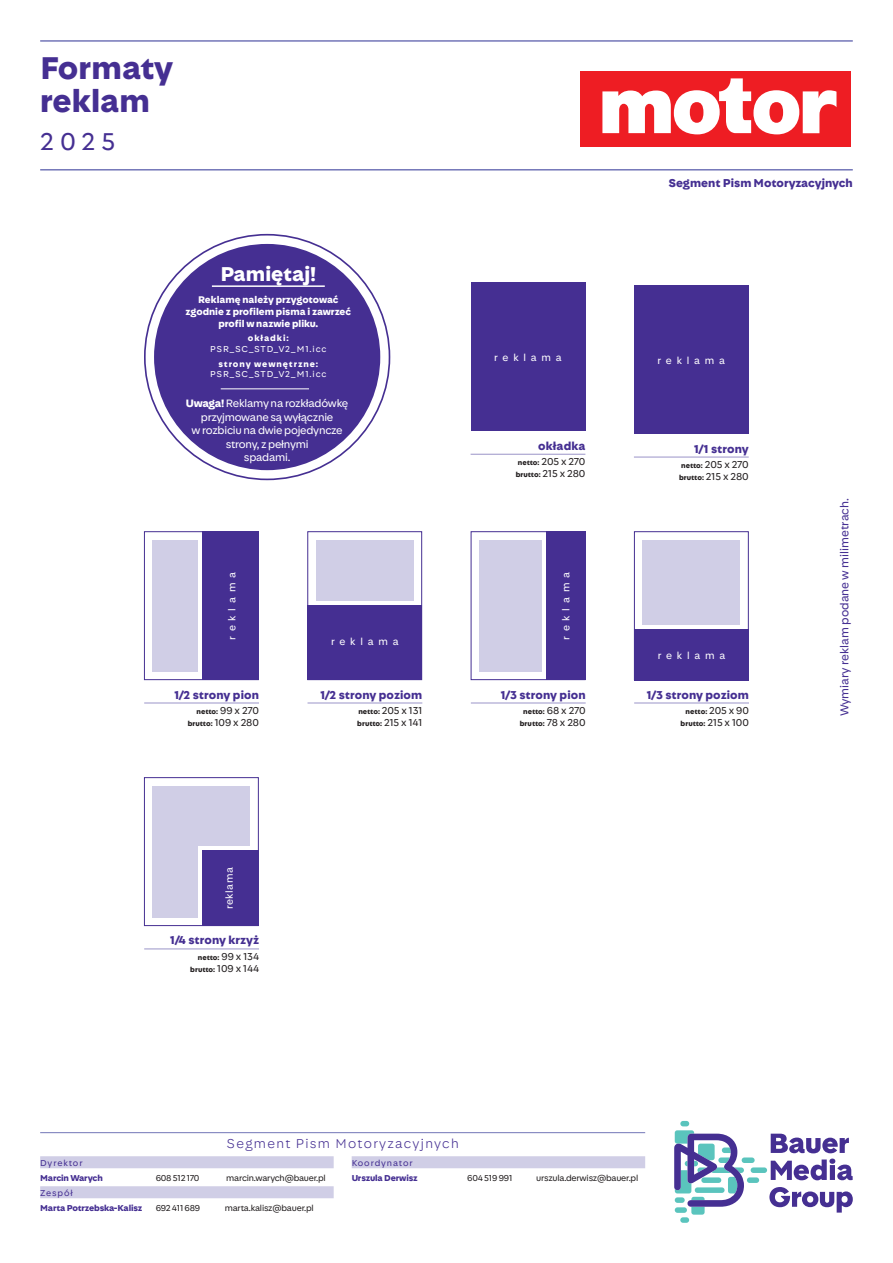
<style>
.page{position:relative;width:893px;height:1263px;background:#fff}
.page>*{position:absolute;margin:0;border:0;box-sizing:border-box;transform-origin:0 0}
.headCennikowy_1{font:700 33px "Bauer Media Sans";color:#452f92}
.t1{font:25.5px "Bauer Media Sans";color:#452f92}
.t2{font:700 21px "Bauer Media Sans";color:#fff}
.t3{font:300 13.5px "Bauer Media Sans";letter-spacing:.1em;color:#452f92}
.t4{font:700 12px "Bauer Media Sans";color:#452f92}
.t5{font:12px "Bauer Media Sans";color:#452f92}
.t6{font:11.25px/13.5px "Bauer Media Sans";letter-spacing:-.02em;color:#fff;text-align:center}
.headCennikowy_1-2{font:10.5px "Bauer Media Sans";letter-spacing:.455em;color:#fff}
.t7{font:10.5px "Bauer Media Sans";letter-spacing:-.02em;color:#231f20}
.headCennikowy_1-3{font:10.5px "Bauer Media Sans";letter-spacing:.05em;color:#fff}
.t8{font:700 10.2px/12.1px "Bauer Media Sans";color:#fff;text-align:center}
.t9{font:9px "Bauer Media Sans";letter-spacing:-.02em;color:#231f20}
.t10{font:700 9px "Bauer Media Sans";letter-spacing:-.015em;color:#452f92}
.headCennikowy_1-4{font:9px/10.8px "Bauer Media Sans";letter-spacing:.095em;color:#fff;text-align:center}
.t11{font:9px "Bauer Media Sans";letter-spacing:.1em;color:#452f92}
.headCennikowy_1-5{font:700 9px "Bauer Media Sans";letter-spacing:.095em;color:#fff}
.t12{font:700 7.5px "Bauer Media Sans";letter-spacing:-.01em;color:#231f20}
.s1{font-weight:700}
.s2{font-weight:400;font-size:10.5px}
.s3{font-weight:700;font-size:7.5px}
</style>
<div class="page">
<div style="left:580px;top:71px;width:270px;height:75px;background:#ee1d23"></div>
<svg style="left:602px;top:78px;width:234px;height:56px"></svg>
<hr style="left:40px;top:169px;width:813px;height:2px;background:#7376b8">
<hr style="left:40px;top:40px;width:813px;height:2px;background:#7376b8">
<div style="left:40px;top:1156px;width:294px;height:12px;background:#d0cee6"></div>
<div style="left:40px;top:1186px;width:294px;height:12px;background:#d0cee6"></div>
<div style="left:352px;top:1156px;width:293px;height:12px;background:#d0cee6"></div>
<hr style="left:40px;top:1132px;width:605px;height:1px;background:#7376b8">
<svg style="left:771px;top:1134px;width:82px;height:46px"></svg>
<svg style="left:769px;top:1187px;width:84px;height:25px"></svg>
<div style="left:747px;top:1177px;width:12px;height:6px;background:#5ac4bd;border-radius:3px"></div>
<div style="left:742px;top:1157px;width:13px;height:6px;background:#5ac4bd;border-radius:3px"></div>
<div style="left:751px;top:1167px;width:16px;height:6px;background:#5ac4bd;border-radius:3px"></div>
<div style="left:680px;top:1217px;width:9px;height:6px;background:#5ac4bd;border-radius:3px"></div>
<div style="left:680px;top:1121px;width:9px;height:5px;background:#5ac4bd;border-radius:3px"></div>
<svg style="left:674px;top:1130px;width:70px;height:85px"></svg>
<div style="left:152px;top:786px;width:98px;height:131px;background:#d0cee6"></div>
<div style="left:144px;top:777px;width:115px;height:149px;border:1px solid #452f92"></div>
<svg style="left:198px;top:846px;width:58px;height:79px"></svg>
<div style="left:203px;top:851px;width:56px;height:75px;background:#452f92"></div>
<hr style="left:144px;top:949px;width:115px;height:1px;background:#9a94c8">
<div style="left:152px;top:540px;width:98px;height:132px;background:#d0cee6"></div>
<div style="left:144px;top:531px;width:115px;height:149px;border:1px solid #452f92"></div>
<svg style="left:198px;top:535px;width:5px;height:144px"></svg>
<div style="left:203px;top:532px;width:56px;height:148px;background:#452f92"></div>
<hr style="left:144px;top:703px;width:115px;height:1px;background:#9a94c8">
<div style="left:316px;top:540px;width:98px;height:132px;background:#d0cee6"></div>
<div style="left:307px;top:531px;width:115px;height:149px;border:1px solid #452f92"></div>
<svg style="left:310px;top:601px;width:109px;height:5px"></svg>
<div style="left:308px;top:606px;width:114px;height:74px;background:#452f92"></div>
<hr style="left:308px;top:703px;width:114px;height:1px;background:#9a94c8">
<div style="left:479px;top:540px;width:98px;height:132px;background:#d0cee6"></div>
<div style="left:471px;top:531px;width:114px;height:149px;border:1px solid #452f92"></div>
<div style="left:542px;top:535px;width:40px;height:144px;background:#fff"></div>
<div style="left:546px;top:532px;width:39px;height:148px;background:#452f92"></div>
<hr style="left:471px;top:703px;width:115px;height:1px;background:#9a94c8">
<div style="left:642px;top:540px;width:98px;height:132px;background:#d0cee6"></div>
<div style="left:634px;top:531px;width:115px;height:149px;border:1px solid #452f92"></div>
<div style="left:637px;top:625px;width:109px;height:51px;background:#fff"></div>
<div style="left:634px;top:629px;width:115px;height:51px;background:#452f92"></div>
<hr style="left:634px;top:703px;width:115px;height:1px;background:#9a94c8">
<div style="left:154px;top:244px;width:226px;height:226px;background:#452f92;border-radius:50%"></div>
<hr style="left:212px;top:285px;width:113px;height:2px;background:#fff">
<hr style="left:221px;top:388px;width:88px;height:1px;background:#fff">
<div style="left:471px;top:282px;width:114px;height:149px;background:#452f92"></div>
<hr style="left:471px;top:454px;width:114px;height:1px;background:#9a94c8">
<div style="left:634px;top:285px;width:115px;height:149px;background:#452f92"></div>
<hr style="left:634px;top:457px;width:115px;height:1px;background:#9a94c8">
<p class="headCennikowy_1" style="left:40px;top:47px;width:134px">Formaty</p>
<p class="headCennikowy_1" style="left:40px;top:80px;width:111px">reklam</p>
<h2 class="t1" style="left:40px;top:126px;width:76px">2025</h2>
<p class="t2" style="left:220px;top:261px;width:97px">Pamiętaj!</p>
<p class="t8" style="left:186px;top:293px;width:167px">Reklamę należy przygotować zgodnie z profilem pisma i zawrzeć profil w nazwie pliku.</p>
<p class="headCennikowy_1-4" style="left:210px;top:333px;width:118px"><span class="s1">okładki:<br></span>PSR_SC_STD_V2_M1.icc</p>
<p class="headCennikowy_1-5" style="left:218px;top:358px;width:101px">strony wewnętrzne:</p>
<p class="headCennikowy_1-4" style="left:210px;top:369px;width:118px">PSR_SC_STD_V2_M1.icc</p>
<p class="t6" style="left:186px;top:397px;width:164px"><span class="s1">Uwaga!</span> Reklamy na rozkładówkę przyjmowane są wyłącznie<br>w rozbiciu na dwie pojedyncze strony, z pełnymi<br>spadami.</p>
<p class="headCennikowy_1-2" style="left:225px;top:640px;width:69px;rotate:-90deg">reklama</p>
<p class="t4" style="left:174px;top:687px;width:86px">1/2 strony pion</p>
<p class="t12" style="left:197px;top:706px;width:64px">netto: <span class="s2">99 x 270</span></p>
<p class="t12" style="left:188px;top:719px;width:73px">brutto: <span class="s2">109 x 280</span></p>
<p class="headCennikowy_1-2" style="left:331px;top:635px;width:69px">reklama</p>
<p class="t4" style="left:320px;top:687px;width:103px">1/2 strony poziom</p>
<p class="t7" style="left:358px;top:704px;width:66px"><span class="s3">netto:</span> 205 x 131</p>
<p class="t12" style="left:357px;top:719px;width:67px">brutto: <span class="s2">215 x 141</span></p>
<p class="headCennikowy_1-3" style="left:223px;top:909px;width:44px;rotate:-90deg">reklama</p>
<p class="t4" style="left:170px;top:933px;width:90px">1/4 strony krzyż</p>
<p class="t12" style="left:198px;top:952px;width:63px">netto: <span class="s2">99 x 134</span></p>
<p class="t12" style="left:190px;top:964px;width:70px">brutto: <span class="s2">109 x 144</span></p>
<h3 class="t4" style="left:668px;top:175px;width:186px">Segment Pism Motoryzacyjnych</h3>
<p class="headCennikowy_1-2" style="left:494px;top:351px;width:69px">reklama</p>
<p class="t4" style="left:538px;top:438px;width:49px">okładka</p>
<p class="t7" style="left:518px;top:455px;width:69px"><span class="s3">netto:</span> 205 x 270</p>
<p class="t12" style="left:516px;top:470px;width:71px">brutto: <span class="s2">215 x 280</span></p>
<p class="headCennikowy_1-2" style="left:560px;top:640px;width:69px;rotate:-90deg">reklama</p>
<p class="t4" style="left:501px;top:687px;width:86px">1/3 strony pion</p>
<p class="t12" style="left:523px;top:706px;width:64px">netto: <span class="s2">68 x 270</span></p>
<p class="t12" style="left:520px;top:718px;width:67px">brutto: <span class="s2">78 x 280</span></p>
<p class="headCennikowy_1-2" style="left:657px;top:354px;width:69px">reklama</p>
<p class="t4" style="left:694px;top:441px;width:56px">1/1 strony</p>
<p class="t7" style="left:681px;top:458px;width:69px"><span class="s3">netto:</span> 205 x 270</p>
<p class="t12" style="left:679px;top:473px;width:71px">brutto: <span class="s2">215 x 280</span></p>
<p class="headCennikowy_1-2" style="left:658px;top:649px;width:69px">reklama</p>
<p class="t4" style="left:647px;top:687px;width:104px">1/3 strony poziom</p>
<p class="t12" style="left:686px;top:706px;width:65px">netto: <span class="s2">205 x 90</span></p>
<p class="t12" style="left:681px;top:718px;width:70px">brutto: <span class="s2">215 x 100</span></p>
<p class="t5" style="left:837px;top:716px;width:220px;rotate:-90deg">Wymiary reklam podane w milimetrach.</p>
<h3 class="t3" style="left:226px;top:1136px;width:234px">Segment Pism Motoryzacyjnych</h3>
<p class="t11" style="left:40px;top:1157px;width:44px">Dyrektor</p>
<p class="t10" style="left:40px;top:1172px;width:64px">Marcin Warych</p>
<p class="t9" style="left:156px;top:1172px;width:45px">608 512 170</p>
<p class="t9" style="left:226px;top:1172px;width:101px">marcin.warych@bauer.pl</p>
<p class="t11" style="left:40px;top:1187px;width:34px">Zespół</p>
<p class="t10" style="left:40px;top:1202px;width:104px">Marta Potrzebska-Kalisz</p>
<p class="t9" style="left:156px;top:1202px;width:46px">692 411 689</p>
<p class="t9" style="left:225px;top:1202px;width:90px">marta.kalisz@bauer.pl</p>
<p class="t11" style="left:352px;top:1157px;width:63px">Koordynator</p>
<p class="t10" style="left:352px;top:1172px;width:68px">Urszula Derwisz</p>
<p class="t9" style="left:467px;top:1172px;width:47px">604 519 991</p>
<p class="t9" style="left:536px;top:1172px;width:104px">urszula.derwisz@bauer.pl</p>
</div>
